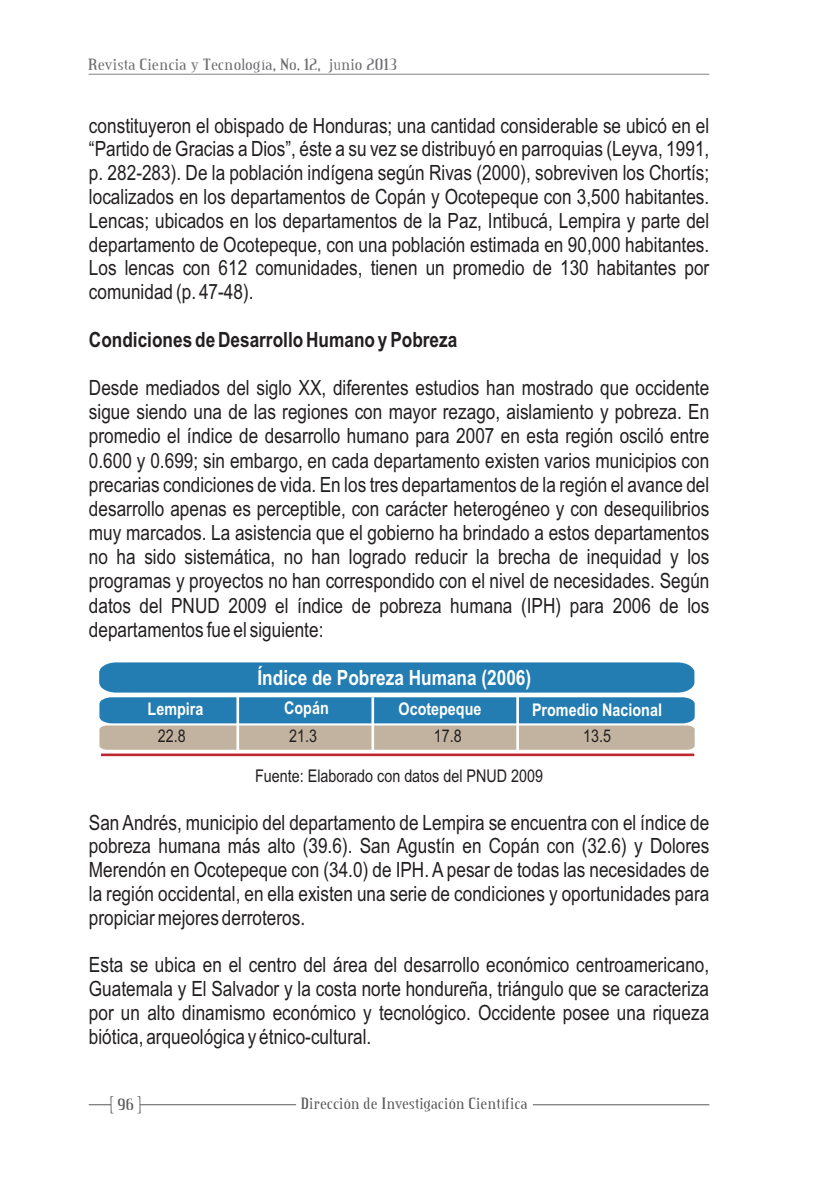
<style>
.page{position:relative;width:819px;height:1185px;background:#fff}
.page>*{position:absolute;margin:0;border:0;box-sizing:border-box;transform-origin:0 0}
.t1{font:21px/23.8px "Arial Narrow";color:#231f20;text-align:justify}
.t2{font:700 21px "Arial Narrow";color:#231f20}
.t3{font:700 21px "Arial Narrow";color:#fff}
.t4{font:17.5px "Arial Narrow";color:#231f20}
.t5{font:17.5px "Credit Valley";color:#6c6d70;scale:1.04 1}
.t6{font:700 17.5px "Arial Narrow";color:#fff}
.t7{font:17.5px "Credit Valley";color:#57585a}
</style>
<div class="page">
<hr style="left:89px;top:74px;width:620px;height:1px;background:#808285">
<hr style="left:533px;top:1104px;width:176px;height:1px;background:#57585a">
<hr style="left:140px;top:1104px;width:156px;height:1px;background:#57585a">
<svg style="left:99px;top:662px;width:596px;height:87px;background:#6197b4"></svg>
<hr style="left:371px;top:697px;width:3px;height:55px;background:#fff">
<hr style="left:236px;top:696px;width:3px;height:55px;background:#fff">
<hr style="left:516px;top:695px;width:3px;height:55px;background:#fff">
<hr style="left:101px;top:753px;width:593px;height:3px;background:#c0262f">
<svg style="left:89px;top:1104px;width:23px;height:2px"></svg>
<p class="t5" style="left:88px;top:58px;width:299px">Revista Ciencia y Tecnología, No. 12, junio 2013</p>
<p class="t1" style="left:89px;top:115px;width:622px">constituyeron el obispado de Honduras; una cantidad considerable se ubicó en el “Partido de Gracias a Dios”, éste a su vez se distribuyó en parroquias (Leyva, 1991, p. 282-283). De la población indígena según Rivas (2000), sobreviven los Chortís; localizados en los departamentos de Copán y Ocotepeque con 3,500 habitantes.<br>Lencas; ubicados en los departamentos de la Paz, Intibucá, Lempira y parte del departamento de Ocotepeque, con una población estimada en 90,000 habitantes.<br>Los lencas con 612 comunidades, tienen un promedio de 130 habitantes por comunidad (p. 47-48).</p>
<p class="t2" style="left:89px;top:331px;width:370px">Condiciones de Desarrollo Humano y Pobreza</p>
<p class="t1" style="left:89px;top:377px;width:622px">Desde mediados del siglo XX, diferentes estudios han mostrado que occidente sigue siendo una de las regiones con mayor rezago, aislamiento y pobreza. En promedio el índice de desarrollo humano para 2007 en esta región osciló entre 0.600 y 0.699; sin embargo, en cada departamento existen varios municipios con precarias condiciones de vida. En los tres departamentos de la región el avance del desarrollo apenas es perceptible, con carácter heterogéneo y con desequilibrios muy marcados. La asistencia que el gobierno ha brindado a estos departamentos no ha sido sistemática, no han logrado reducir la brecha de inequidad y los programas y proyectos no han correspondido con el nivel de necesidades. Según datos del PNUD 2009 el índice de pobreza humana (IPH) para 2006 de los departamentos fue el siguiente:</p>
<p class="t3" style="left:258px;top:670px;width:275px">Índice de Pobreza Humana (2006)</p>
<p class="t6" style="left:148px;top:702px;width:57px">Lempira</p>
<p class="t6" style="left:284px;top:701px;width:46px">Copán</p>
<p class="t6" style="left:399px;top:702px;width:84px">Ocotepeque</p>
<p class="t6" style="left:532px;top:702px;width:131px">Promedio Nacional</p>
<p class="t4" style="left:158px;top:728px;width:29px">22.8</p>
<p class="t4" style="left:289px;top:728px;width:29px">21.3</p>
<p class="t4" style="left:434px;top:729px;width:29px">17.8</p>
<p class="t4" style="left:583px;top:729px;width:29px">13.5</p>
<p class="t4" style="left:255px;top:769px;width:289px">Fuente: Elaborado con datos del PNUD 2009</p>
<p class="t1" style="left:89px;top:812px;width:622px">San Andrés, municipio del departamento de Lempira se encuentra con el índice de pobreza humana más alto (39.6). San Agustín en Copán con (32.6) y Dolores Merendón en Ocotepeque con (34.0) de IPH. A pesar de todas las necesidades de la región occidental, en ella existen una serie de condiciones y oportunidades para propiciar mejores derroteros.</p>
<p class="t1" style="left:89px;top:955px;width:622px">Esta se ubica en el centro del área del desarrollo económico centroamericano, Guatemala y El Salvador y la costa norte hondureña, triángulo que se caracteriza por un alto dinamismo económico y tecnológico. Occidente posee una riqueza biótica, arqueológica y étnico-cultural.</p>
<p class="t7" style="left:118px;top:1098px;width:18px">96</p>
<p class="t7" style="left:301px;top:1097px;width:229px">Dirección de Investigación Científica</p>
</div>
